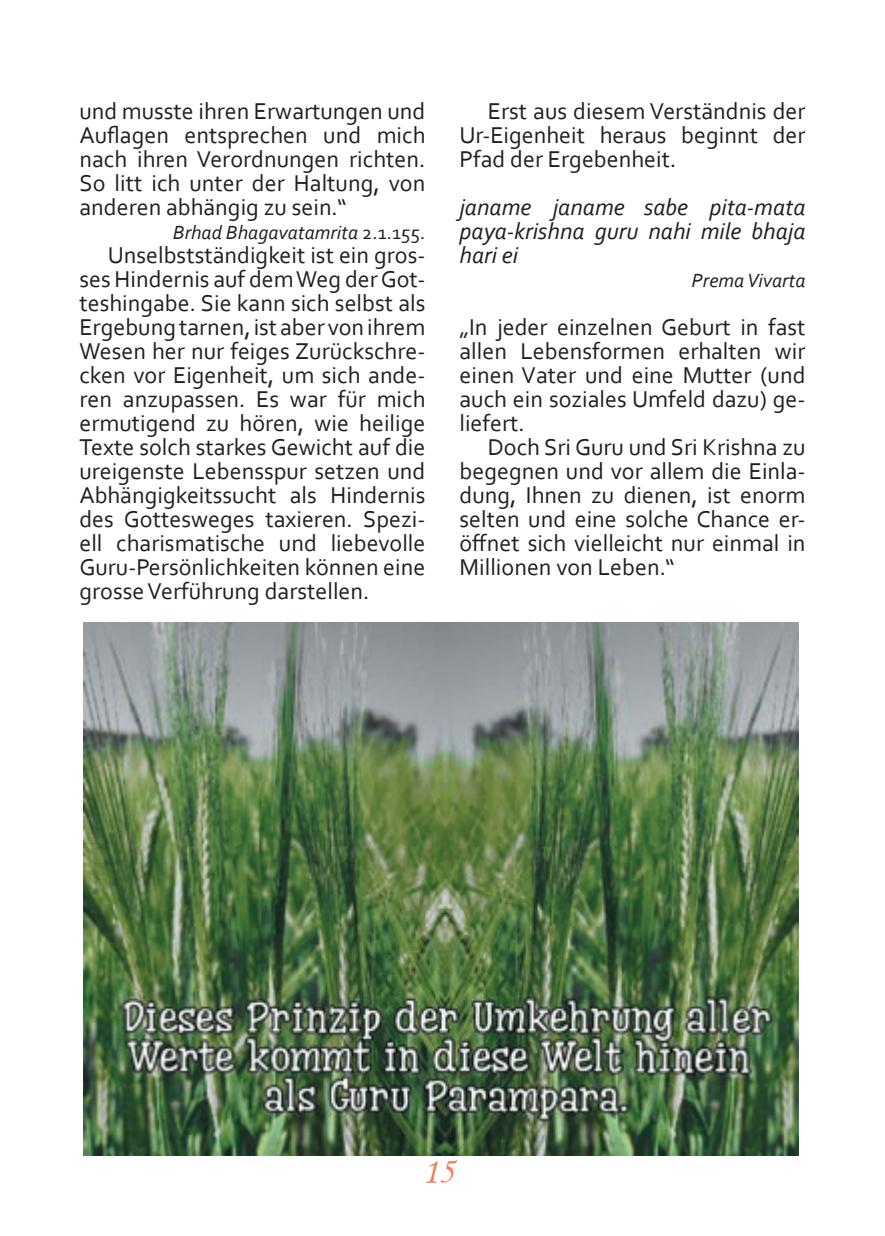
<style>
.page{position:relative;width:885px;height:1236px;background:#fff}
.page>*{position:absolute;margin:0;border:0;box-sizing:border-box;transform-origin:0 0}
.t1{font:36px "Monotype Corsiva";color:#f47d4d}
.t2{font:24px/24px "Corbel";color:#231f20;text-align:justify}
.t3{font:italic 24px/24px "Corbel";color:#231f20;text-align:justify}
.t4{font:italic 20px "Corbel";color:#231f20}
.s1{font-style:normal}
</style>
<div class="page">
<img style="left:84px;top:623px;width:714px;height:533px">
<p class="t2" style="left:79px;top:98px;width:347px">und musste ihren Erwartungen und Auflagen entsprechen und mich nach ihren Verordnungen richten.<br>So litt ich unter der Haltung, von anderen abhängig zu sein.“</p>
<p class="t4" style="left:173px;top:220px;width:254px">Brhad Bhagavatamrita <span class="s1">2.1.155.</span></p>
<p class="t2" style="left:79px;top:242px;width:347px;text-indent:28px">Unselbstständigkeit ist ein gros&shy;ses Hindernis auf dem Weg der Got&shy;teshingabe. Sie kann sich selbst als Ergebung tarnen, ist aber von ihrem Wesen her nur feiges Zurückschre&shy;cken vor Eigenheit, um sich ande&shy;ren anzupassen. Es war für mich ermutigend zu hören, wie heilige Texte solch starkes Gewicht auf die ureigenste Lebensspur setzen und Abhängigkeitssucht als Hindernis des Gottesweges taxieren. Spezi&shy;ell charismatische und liebevolle Guru-Persönlichkeiten können eine grosse Verführung darstellen.</p>
<p class="t2" style="left:459px;top:98px;width:347px;text-indent:28px">Erst aus diesem Verständnis der Ur-Eigenheit heraus beginnt der Pfad der Ergebenheit.</p>
<p class="t3" style="left:459px;top:194px;width:347px">janame janame sabe pita-mata paya-krishna guru nahi mile bhaja hari ei</p>
<p class="t4" style="left:691px;top:268px;width:115px">Prema Vivarta</p>
<p class="t2" style="left:459px;top:314px;width:347px">„In jeder einzelnen Geburt in fast allen Lebensformen erhalten wir einen Vater und eine Mutter (und auch ein soziales Umfeld dazu) ge&shy;liefert.</p>
<p class="t2" style="left:459px;top:434px;width:347px;text-indent:28px">Doch Sri Guru und Sri Krishna zu begegnen und vor allem die Einla&shy;dung, Ihnen zu dienen, ist enorm selten und eine solche Chance er&shy;öffnet sich vielleicht nur einmal in Millionen von Leben.“</p>
<h1 class="t1" style="left:422px;top:1149px;width:33px">15</h1>
</div>
